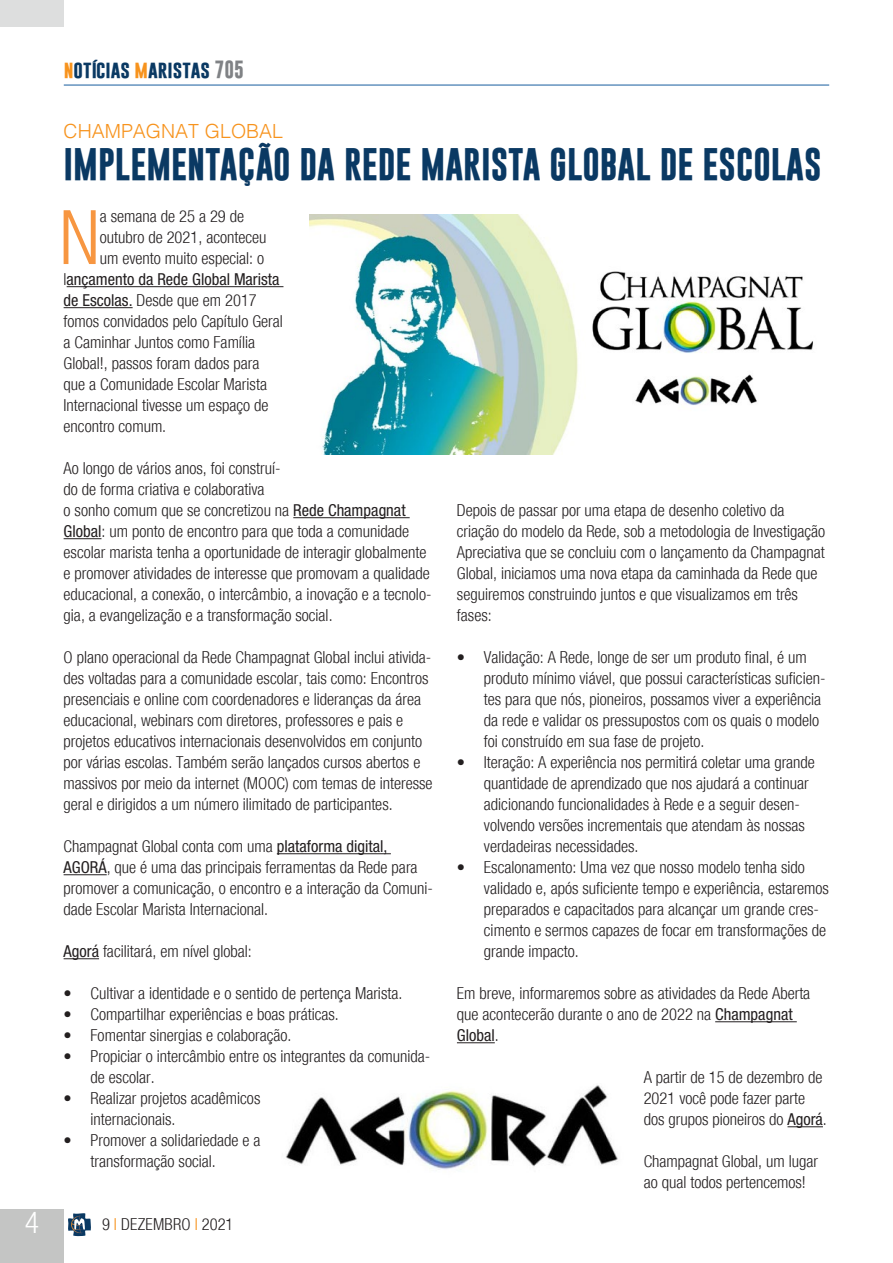
<style>
.page{position:relative;width:893px;height:1263px;background:#fff}
.page>*{position:absolute;margin:0;border:0;box-sizing:border-box;transform-origin:0 0}
.Testo_sinEspacio{font:300 condensed 75.3px "Helvetica Neue";color:#f79641}
.Titolo{font:700 33px "Gobold";color:#0a3963}
.t1{font:300 condensed 30px "Helvetica Neue";color:#fff}
.sommario{font:300 19.5px "Helvetica";color:#f7931d}
.t2{font:700 18px "Gobold";color:#0a3963}
.Testo_sinEspacio-2{font:300 condensed 16.5px/21px "Helvetica Neue";color:#231f20}
.Testo_sinEspacio-3{font:condensed 16.5px "Helvetica Neue";color:#231f20}
.s1{color:#f7931d}
.s2{color:#808285}
.s3{font-weight:300}
.s4{font-weight:400}
</style>
<div class="page">
<div style="left:0;top:1209px;width:64px;height:54px;background:#c4c5c4"></div>
<hr style="left:64px;top:85px;width:765px;height:1px;background:#175d9e">
<svg style="left:68px;top:1213px;width:23px;height:23px"></svg>
<div style="left:0;top:0;width:64px;height:27px;background:#dddede"></div>
<hr style="left:67px;top:286px;width:216px;height:1px;background:#231f20">
<hr style="left:64px;top:307px;width:69px;height:1px;background:#231f20">
<hr style="left:293px;top:517px;width:117px;height:1px;background:#231f20">
<hr style="left:64px;top:538px;width:38px;height:1px;background:#231f20">
<hr style="left:277px;top:853px;width:114px;height:1px;background:#231f20">
<hr style="left:64px;top:874px;width:43px;height:1px;background:#231f20">
<hr style="left:64px;top:958px;width:35px;height:1px;background:#231f20">
<hr style="left:715px;top:1021px;width:82px;height:1px;background:#231f20">
<hr style="left:457px;top:1042px;width:38px;height:1px;background:#231f20">
<hr style="left:787px;top:1126px;width:36px;height:1px;background:#231f20">
<img style="left:310px;top:215px;width:503px;height:240px">
<img style="left:286px;top:1085px;width:332px;height:85px">
<h3 class="t1" style="left:25px;top:1205px;width:16px">4</h3>
<p class="t2" style="left:64px;top:57px;width:182px"><span class="s1">n</span>otícias <span class="s1">m</span>aristas <span class="s2">705</span></p>
<p class="sommario" style="left:64px;top:114px;width:221px">CHAMPAGNAT GLOBAL</p>
<p class="Titolo" style="left:64px;top:143px;width:759px">IMPLEMENTAÇÃO DA REDE MARISTA GLOBAL DE ESCOLAS</p>
<p class="Testo_sinEspacio" style="left:59px;top:194px;width:42px">N</p>
<p class="Testo_sinEspacio-2" style="left:100px;top:206px;width:146px">a semana de 25 a 29 de</p>
<p class="Testo_sinEspacio-2" style="left:100px;top:227px;width:168px">outubro de 2021, aconteceu</p>
<p class="Testo_sinEspacio-2" style="left:100px;top:248px;width:166px">um evento muito especial: o</p>
<p class="Testo_sinEspacio-3" style="left:64px;top:270px;width:217px"><span class="s3">l</span>ançamento da Rede Global Marista</p>
<p class="Testo_sinEspacio-2" style="left:64px;top:290px;width:195px"><span class="s4">de Escolas.</span> Desde que em 2017</p>
<p class="Testo_sinEspacio-2" style="left:64px;top:311px;width:221px">fomos convidados pelo Capítulo Geral</p>
<p class="Testo_sinEspacio-2" style="left:64px;top:332px;width:193px">a Caminhar Juntos como Família</p>
<p class="Testo_sinEspacio-2" style="left:64px;top:353px;width:197px">Global!, passos foram dados para</p>
<p class="Testo_sinEspacio-2" style="left:64px;top:374px;width:205px">que a Comunidade Escolar Marista</p>
<p class="Testo_sinEspacio-2" style="left:64px;top:395px;width:206px">Internacional tivesse um espaço de</p>
<p class="Testo_sinEspacio-2" style="left:64px;top:416px;width:104px">encontro comum.</p>
<p class="Testo_sinEspacio-2" style="left:64px;top:458px;width:369px">Ao longo de vários anos, foi construí-<br>do de forma criativa e colaborativa<br>o sonho comum que se concretizou na <span class="s4">Rede Champagnat Global</span>: um ponto de encontro para que toda a comunidade escolar marista tenha a oportunidade de interagir globalmente e promover atividades de interesse que promovam a qualidade educacional, a conexão, o intercâmbio, a inovação e a tecnolo&shy;gia, a evangelização e a transformação social.</p>
<p class="Testo_sinEspacio-2" style="left:64px;top:647px;width:371px">O plano operacional da Rede Champagnat Global inclui ativida&shy;des voltadas para a comunidade escolar, tais como: Encontros presenciais e online com coordenadores e lideranças da área educacional, webinars com diretores, professores e pais e projetos educativos internacionais desenvolvidos em conjunto por várias escolas. Também serão lançados cursos abertos e massivos por meio da internet (MOOC) com temas de interesse geral e dirigidos a um número ilimitado de participantes.</p>
<p class="Testo_sinEspacio-2" style="left:64px;top:836px;width:371px">Champagnat Global conta com uma <span class="s4">plataforma digital, AGORÁ</span>, que é uma das principais ferramentas da Rede para promover a comunicação, o encontro e a interação da Comuni&shy;dade Escolar Marista Internacional.</p>
<p class="Testo_sinEspacio-2" style="left:64px;top:941px;width:190px"><span class="s4">Agorá</span> facilitará, em nível global:</p>
<p class="Testo_sinEspacio-2" style="left:64px;top:983px;width:340px">• Cultivar a identidade e o sentido de pertença Marista.</p>
<p class="Testo_sinEspacio-2" style="left:64px;top:1004px;width:277px">• Compartilhar experiências e boas práticas.</p>
<p class="Testo_sinEspacio-2" style="left:64px;top:1025px;width:229px">• Fomentar sinergias e colaboração.</p>
<p class="Testo_sinEspacio-2" style="left:91px;top:1046px;width:341px;text-indent:-27px">• Propiciar o intercâmbio entre os integrantes da comunida&shy;de escolar.</p>
<p class="Testo_sinEspacio-2" style="left:91px;top:1088px;width:171px;text-indent:-27px">• Realizar projetos acadêmicos internacionais.</p>
<p class="Testo_sinEspacio-2" style="left:91px;top:1130px;width:171px;text-indent:-27px">• Promover a solidariedade e a transformação social.</p>
<p class="Testo_sinEspacio-2" style="left:102px;top:1214px;width:133px">9 <span class="s1">I</span> DEZEMBRO <span class="s1">I</span> 2021</p>
<p class="Testo_sinEspacio-2" style="left:457px;top:500px;width:370px">Depois de passar por uma etapa de desenho coletivo da criação do modelo da Rede, sob a metodologia de Investigação Apreciativa que se concluiu com o lançamento da Champagnat Global, iniciamos uma nova etapa da caminhada da Rede que seguiremos construindo juntos e que visualizamos em três fases:</p>
<p class="Testo_sinEspacio-2" style="left:484px;top:647px;width:343px;text-indent:-27px">• Validação: A Rede, longe de ser um produto final, é um produto mínimo viável, que possui características suficien&shy;tes para que nós, pioneiros, possamos viver a experiência da rede e validar os pressupostos com os quais o modelo foi construído em sua fase de projeto.</p>
<p class="Testo_sinEspacio-2" style="left:484px;top:752px;width:333px;text-indent:-27px">• Iteração: A experiência nos permitirá coletar uma grande quantidade de aprendizado que nos ajudará a continuar adicionando funcionalidades à Rede e a seguir desen&shy;volvendo versões incrementais que atendam às nossas verdadeiras necessidades.</p>
<p class="Testo_sinEspacio-2" style="left:484px;top:857px;width:347px;text-indent:-27px">• Escalonamento: Uma vez que nosso modelo tenha sido validado e, após suficiente tempo e experiência, estaremos preparados e capacitados para alcançar um grande cres&shy;cimento e sermos capazes de focar em transformações de grande impacto.</p>
<p class="Testo_sinEspacio-2" style="left:457px;top:983px;width:355px">Em breve, informaremos sobre as atividades da Rede Aberta que acontecerão durante o ano de 2022 na <span class="s4">Champagnat<br>Global</span>.</p>
<p class="Testo_sinEspacio-2" style="left:644px;top:1067px;width:185px">A partir de 15 de dezembro de<br>2021 você pode fazer parte dos grupos pioneiros do <span class="s4">Agorá</span>.</p>
<p class="Testo_sinEspacio-2" style="left:644px;top:1151px;width:176px">Champagnat Global, um lugar ao qual todos pertencemos!</p>
</div>
